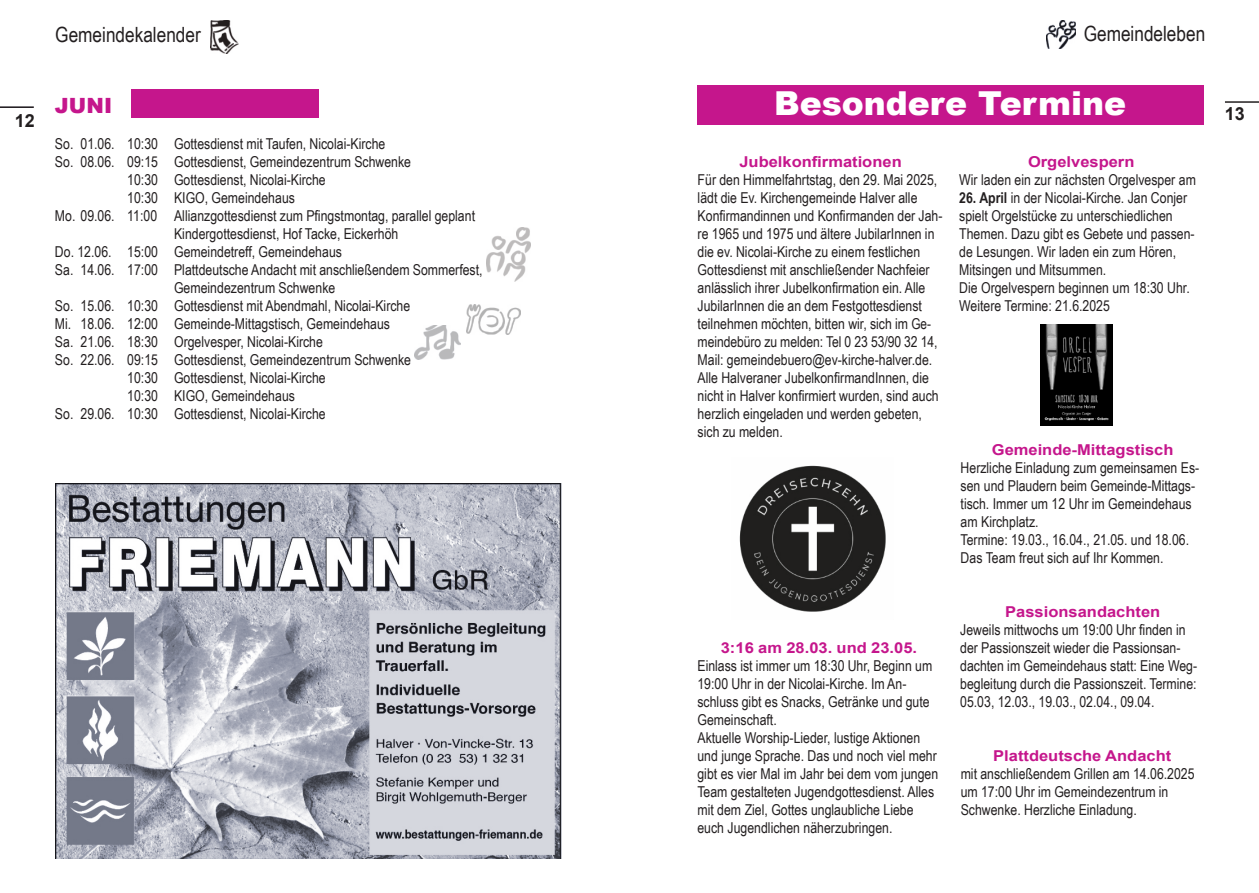
<style>
.page{position:relative;width:1259px;height:893px;background:#fff}
.page>*{position:absolute;margin:0;border:0;box-sizing:border-box;transform-origin:0 0}
.t1{font:900 33px "Arial";color:#fff}
.t2{font:21px "Arial Narrow";color:#231f20}
.t3{font:900 21px "Arial";color:#c5168c}
.t4{font:700 18px "Arial";color:#231f20}
.t5{font:700 18px "Arial";color:#181317}
.t6{font:15px/18px "Arial Narrow";color:#231f20}
.t7{font:700 15px "Arial";color:#c5168c;scale:1.1 1}
.s1{font-weight:700}
</style>
<div class="page">
<hr style="left:1225px;top:101px;width:34px;height:2px;background:#231f20">
<hr style="left:0;top:106px;width:34px;height:2px;background:#181317">
<img style="left:1046px;top:21px;width:29px;height:28px">
<div style="left:697px;top:85px;width:506px;height:40px;background:#c5168c"></div>
<img style="left:1040px;top:325px;width:72px;height:100px">
<img style="left:739px;top:465px;width:147px;height:147px">
<img style="left:55px;top:483px;width:506px;height:376px">
<img style="left:210px;top:21px;width:29px;height:33px">
<div style="left:131px;top:89px;width:187px;height:28px;background:#c5168c"></div>
<img style="left:486px;top:227px;width:44px;height:54px">
<img style="left:414px;top:325px;width:46px;height:34px">
<img style="left:466px;top:304px;width:54px;height:31px">
<h2 class="t2" style="left:55px;top:26px;width:147px">Gemeindekalender</h2>
<h2 class="t2" style="left:1083px;top:25px;width:123px">Gemeindeleben</h2>
<h1 class="t1" style="left:774px;top:91px;width:354px">Besondere Termine</h1>
<h2 class="t3" style="left:55px;top:98px;width:59px">JUNI</h2>
<p class="t6" style="left:55px;top:136px;width:332px">So. 01.06. 10:30 Gottesdienst mit Taufen, Nicolai-Kirche</p>
<p class="t6" style="left:55px;top:154px;width:358px">So. 08.06. 09:15 Gottesdienst, Gemeindezentrum Schwenke</p>
<p class="t6" style="left:127px;top:172px;width:200px">10:30 Gottesdienst, Nicolai-Kirche</p>
<p class="t6" style="left:127px;top:190px;width:169px">10:30 KIGO, Gemeindehaus</p>
<p class="t6" style="left:55px;top:208px;width:421px">Mo. 09.06. 11:00 Allianzgottesdienst zum Pfingstmontag, parallel geplant</p>
<p class="t6" style="left:174px;top:226px;width:226px">Kindergottesdienst, Hof Tacke, Eickerhöh</p>
<p class="t6" style="left:55px;top:244px;width:288px">Do. 12.06. 15:00 Gemeindetreff, Gemeindehaus</p>
<p class="t6" style="left:55px;top:262px;width:429px">Sa. 14.06. 17:00 Plattdeutsche Andacht mit anschließendem Sommerfest,</p>
<p class="t6" style="left:174px;top:280px;width:163px">Gemeindezentrum Schwenke</p>
<p class="t6" style="left:55px;top:298px;width:357px">So. 15.06. 10:30 Gottesdienst mit Abendmahl, Nicolai-Kirche</p>
<p class="t6" style="left:55px;top:316px;width:336px">Mi. 18.06. 12:00 Gemeinde-Mittagstisch, Gemeindehaus</p>
<p class="t6" style="left:55px;top:334px;width:269px">Sa. 21.06. 18:30 Orgelvesper, Nicolai-Kirche</p>
<p class="t6" style="left:55px;top:352px;width:358px">So. 22.06. 09:15 Gottesdienst, Gemeindezentrum Schwenke</p>
<p class="t6" style="left:127px;top:370px;width:200px">10:30 Gottesdienst, Nicolai-Kirche</p>
<p class="t6" style="left:127px;top:388px;width:169px">10:30 KIGO, Gemeindehaus</p>
<p class="t6" style="left:55px;top:406px;width:272px">So. 29.06. 10:30 Gottesdienst, Nicolai-Kirche</p>
<p class="t5" style="left:15px;top:109px;width:22px">12</p>
<p class="t4" style="left:1225px;top:107px;width:22px">13</p>
<p class="t4" style="left:15px;top:114px;width:22px">12</p>
<p class="t7" style="left:739px;top:156px;width:149px">Jubelkonfirmationen</p>
<p class="t6" style="left:697px;top:172px;width:246px">Für den Himmelfahrtstag, den 29. Mai 2025, lädt die Ev. Kirchengemeinde Halver alle Konfirmandinnen und Konfirmanden der Jah&shy;re 1965 und 1975 und ältere JubilarInnen in die ev. Nicolai-Kirche zu einem festlichen Gottesdienst mit anschließender Nachfeier anlässlich ihrer Jubelkonfirmation ein. Alle JubilarInnen die an dem Festgottesdienst teilnehmen möchten, bitten wir, sich im Ge&shy;meindebüro zu melden: Tel 0 23 53/90 32 14, Mail: gemeindebuero@ev-kirche-halver.de.<br>Alle Halveraner JubelkonfirmandInnen, die nicht in Halver konfirmiert wurden, sind auch herzlich eingeladen und werden gebeten, sich zu melden.</p>
<p class="t7" style="left:1028px;top:156px;width:98px">Orgelvespern</p>
<p class="t6" style="left:959px;top:172px;width:238px">Wir laden ein zur nächsten Orgelvesper am</p>
<p class="t6" style="left:959px;top:190px;width:237px"><span class="s1">26. April</span> in der Nicolai-Kirche. Jan Conjer spielt Orgelstücke zu unterschiedlichen Themen. Dazu gibt es Gebete und passen&shy;de Lesungen. Wir laden ein zum Hören, Mitsingen und Mitsummen.<br>Die Orgelvespern beginnen um 18:30 Uhr.<br>Weitere Termine: 21.6.2025</p>
<p class="t7" style="left:721px;top:642px;width:180px">3:16 am 28.03. und 23.05.</p>
<p class="t6" style="left:697px;top:658px;width:242px">Einlass ist immer um 18:30 Uhr, Beginn um 19:00 Uhr in der Nicolai-Kirche. Im An&shy;schluss gibt es Snacks, Getränke und gute Gemeinschaft.<br>Aktuelle Worship-Lieder, lustige Aktionen und junge Sprache. Das und noch viel mehr gibt es vier Mal im Jahr bei dem vom jungen Team gestalteten Jugendgottesdienst. Alles mit dem Ziel, Gottes unglaubliche Liebe euch Jugendlichen näherzubringen.</p>
<p class="t7" style="left:992px;top:444px;width:167px">Gemeinde-Mittagstisch</p>
<p class="t6" style="left:960px;top:460px;width:240px">Herzliche Einladung zum gemeinsamen Es&shy;sen und Plaudern beim Gemeinde-Mittags&shy;tisch. Immer um 12 Uhr im Gemeindehaus am Kirchplatz.<br>Termine: 19.03., 16.04., 21.05. und 18.06.<br>Das Team freut sich auf Ihr Kommen.</p>
<p class="t7" style="left:1005px;top:606px;width:142px">Passionsandachten</p>
<p class="t6" style="left:960px;top:622px;width:238px">Jeweils mittwochs um 19:00 Uhr finden in der Passionszeit wieder die Passionsan&shy;dachten im Gemeindehaus statt: Eine Weg&shy;begleitung durch die Passionszeit. Termine:<br>05.03, 12.03., 19.03., 02.04., 09.04.</p>
<p class="t7" style="left:993px;top:750px;width:163px">Plattdeutsche Andacht</p>
<p class="t6" style="left:960px;top:766px;width:235px">mit anschließendem Grillen am 14.06.2025 um 17:00 Uhr im Gemeindezentrum in<br>Schwenke. Herzliche Einladung.</p>
</div>
